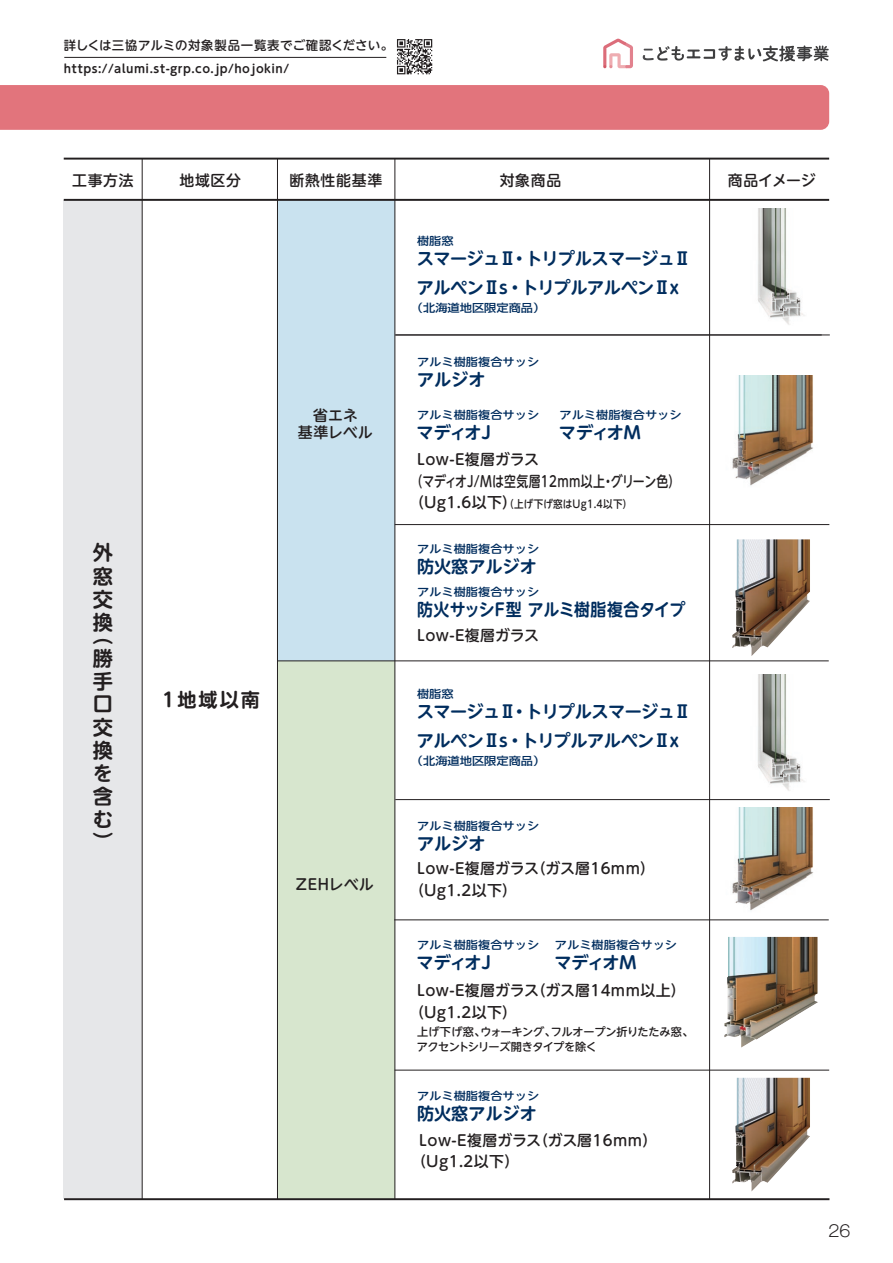
<style>
.page{position:relative;width:893px;height:1263px;background:#fff}
.page>*{position:absolute;margin:0;border:0;box-sizing:border-box;transform-origin:0 0}
.t1{font:700 20.25px/23px "UD Shin M Go Pr 6 De";color:#231f20;text-align:justify}
.t2{font:700 19.2px "UD Shin M Go Pr 6 De";letter-spacing:.1em;color:#231f20}
.t3{font:700 17.1px/29.4px "UD Shin M Go Pr 6 De";letter-spacing:-.03em;color:#002d5e}
.t4{font:700 17.1px "UD Shin M Go Pr 6 De";letter-spacing:-.005em;color:#002d5e;scale:.93 1}
.t5{font:700 17.1px "UD Shin M Go Pr 6 De";color:#002d5e}
.t6{font:300 15.9px "Gothic MB101 Pro";color:#231f20}
.t7{font:500 14.85px/21.3px "UD Shin M Go Pr 6";letter-spacing:.03em;color:#231f20}
.t8{font:500 14.85px/21.3px "UD Shin M Go Pr 6";letter-spacing:.01em;color:#231f20}
.t9{font:500 12.45px "UD Shin M Go Pr 6 N";letter-spacing:.035em;color:#231f20}
.t10{font:700 11.55px "UD Shin M Go Pr 6 N De";letter-spacing:.04em;color:#231f20}
.t11{font:500 11.1px/14.9px "UD Shin M Go Pr 6";letter-spacing:-.025em;color:#231f20}
.t12{font:500 10.95px "UD Shin M Go Pr 6";color:#002d5e;scale:1.11 1}
.t13{font:500 10.95px "Shin Go Pr 6";color:#002d5e;scale:1.11 1}
.t14{font:500 10.65px "UD Shin M Go Pr 6";letter-spacing:.03em;color:#231f20;scale:.9 1}
.s1{font-size:14.85px}
</style>
<div class="page">
<hr style="left:64px;top:57px;width:322px;height:1px;background:#231f20">
<svg style="left:397px;top:39px;width:35px;height:35px"></svg>
<svg style="left:603px;top:39px;width:30px;height:29px"></svg>
<svg style="left:643px;top:45px;width:186px;height:16px"></svg>
<div style="left:0;top:85px;width:829px;height:45px;background:#e2747c"></div>
<div style="left:278px;top:661px;width:117px;height:538px;background:#d7e6ce"></div>
<div style="left:277px;top:200px;width:118px;height:461px;background:#c9e2ef"></div>
<div style="left:64px;top:200px;width:78px;height:999px;background:#e6e7e9"></div>
<hr style="left:64px;top:1198px;width:765px;height:2px;background:#231f20">
<img style="left:732px;top:539px;width:78px;height:117px">
<img style="left:732px;top:1078px;width:78px;height:113px">
<hr style="left:64px;top:158px;width:765px;height:2px;background:#231f20">
<hr style="left:64px;top:199px;width:765px;height:2px;background:#231f20">
<hr style="left:277px;top:159px;width:1px;height:1040px;background:#231f20">
<hr style="left:394px;top:919px;width:435px;height:1px;background:#231f20">
<hr style="left:395px;top:1070px;width:434px;height:1px;background:#231f20">
<hr style="left:394px;top:159px;width:1px;height:1040px;background:#231f20">
<hr style="left:142px;top:159px;width:1px;height:1040px;background:#231f20">
<hr style="left:395px;top:524px;width:434px;height:1px;background:#231f20">
<hr style="left:395px;top:335px;width:435px;height:1px;background:#231f20">
<hr style="left:278px;top:660px;width:551px;height:1px;background:#231f20">
<hr style="left:395px;top:799px;width:435px;height:1px;background:#231f20">
<hr style="left:709px;top:159px;width:1px;height:1040px;background:#231f20">
<img style="left:732px;top:375px;width:81px;height:111px">
<img style="left:724px;top:937px;width:94px;height:110px">
<img style="left:758px;top:209px;width:47px;height:116px">
<img style="left:758px;top:674px;width:47px;height:117px">
<img style="left:732px;top:808px;width:81px;height:103px">
<p class="t9" style="left:64px;top:35px;width:331px">詳しくは三協アルミの対象製品一覧表でご確認ください。</p>
<p class="t10" style="left:64px;top:59px;width:227px">https://alumi.st-grp.co.jp/hojokin/</p>
<p class="t7" style="left:72px;top:169px;width:63px">工事方法</p>
<p class="t7" style="left:179px;top:169px;width:63px">地域区分</p>
<p class="t7" style="left:289px;top:169px;width:95px">断熱性能基準</p>
<p class="t7" style="left:500px;top:169px;width:63px">対象商品</p>
<p class="t12" style="left:417px;top:232px;width:35px">樹脂窓</p>
<p class="t3" style="left:417px;top:242px;width:276px">スマージュⅡ・トリプルスマージュⅡアルペンⅡs・トリプルアルペンⅡx</p>
<p class="t13" style="left:411px;top:299px;width:123px">（北海道地区限定商品）</p>
<h1 class="t1" style="left:93px;top:540px;width:21px">外窓交換</h1>
<h1 class="t1" style="left:93px;top:623px;width:21px">（勝手口交換を含む）</h1>
<p class="t7" style="left:298px;top:406px;width:76px;line-height:17px;text-align:center">省エネ<br>基準レベル</p>
<p class="t2" style="left:162px;top:684px;width:99px">1地域以南</p>
<p class="t7" style="left:296px;top:872px;width:79px">ZEHレベル</p>
<p class="t12" style="left:417px;top:353px;width:112px">アルミ樹脂複合サッシ</p>
<p class="t3" style="left:417px;top:364px;width:70px">アルジオ</p>
<p class="t12" style="left:417px;top:406px;width:112px">アルミ樹脂複合サッシ</p>
<p class="t3" style="left:417px;top:417px;width:76px">マディオJ</p>
<p class="t12" style="left:559px;top:406px;width:112px">アルミ樹脂複合サッシ</p>
<p class="t3" style="left:559px;top:417px;width:83px">マディオM</p>
<p class="t8" style="left:411px;top:448px;width:271px;text-indent:6px">Low-E複層ガラス<br>（マディオJ/Mは空気層12mm以上・グリーン色）</p>
<p class="t14" style="left:409px;top:495px;width:249px"><span class="s1">（Ug1.6以下）</span>（上げ下げ窓はUg1.4以下）</p>
<p class="t12" style="left:417px;top:539px;width:112px">アルミ樹脂複合サッシ</p>
<p class="t5" style="left:417px;top:551px;width:121px">防火窓アルジオ</p>
<p class="t12" style="left:417px;top:583px;width:112px">アルミ樹脂複合サッシ</p>
<p class="t4" style="left:417px;top:595px;width:290px">防火サッシF型 アルミ樹脂複合タイプ</p>
<p class="t7" style="left:417px;top:624px;width:123px">Low-E複層ガラス</p>
<p class="t12" style="left:417px;top:684px;width:35px">樹脂窓</p>
<p class="t3" style="left:417px;top:695px;width:276px">スマージュⅡ・トリプルスマージュⅡアルペンⅡs・トリプルアルペンⅡx</p>
<p class="t13" style="left:411px;top:752px;width:123px">（北海道地区限定商品）</p>
<p class="t12" style="left:417px;top:817px;width:112px">アルミ樹脂複合サッシ</p>
<p class="t3" style="left:417px;top:828px;width:70px">アルジオ</p>
<p class="t7" style="left:409px;top:857px;width:247px;text-indent:8px">Low-E複層ガラス（ガス層16mm）（Ug1.2以下）</p>
<p class="t12" style="left:417px;top:935px;width:112px">アルミ樹脂複合サッシ</p>
<p class="t3" style="left:417px;top:946px;width:76px">マディオJ</p>
<p class="t12" style="left:555px;top:935px;width:112px">アルミ樹脂複合サッシ</p>
<p class="t3" style="left:554px;top:946px;width:83px">マディオM</p>
<p class="t7" style="left:409px;top:979px;width:278px;text-indent:8px">Low-E複層ガラス（ガス層14mm以上）（Ug1.2以下）</p>
<p class="t11" style="left:417px;top:1023px;width:278px">上げ下げ窓、ウォーキング、フルオープン折りたたみ窓、アクセントシリーズ開きタイプを除く</p>
<p class="t12" style="left:417px;top:1087px;width:112px">アルミ樹脂複合サッシ</p>
<p class="t5" style="left:417px;top:1099px;width:121px">防火窓アルジオ</p>
<p class="t7" style="left:412px;top:1128px;width:247px;text-indent:8px">Low-E複層ガラス（ガス層16mm）（Ug1.2以下）</p>
<p class="t7" style="left:728px;top:169px;width:89px">商品イメージ</p>
<p class="t6" style="left:829px;top:1217px;width:23px">26</p>
</div>
